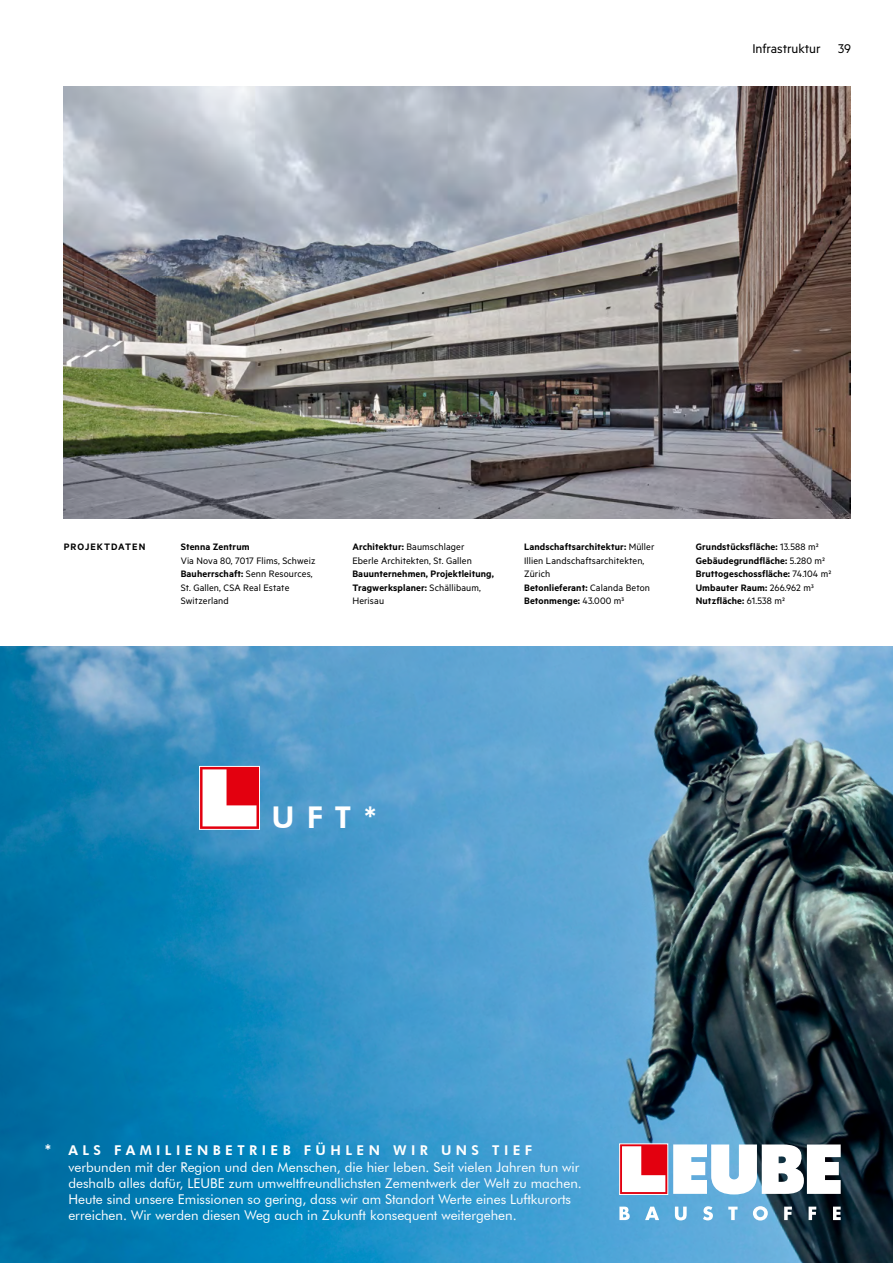
<style>
.page{position:relative;width:893px;height:1263px;background:#fff}
.page>*{position:absolute;margin:0;border:0;box-sizing:border-box;transform-origin:0 0}
.t1{font:800 30px "Futura BT";color:#fff}
.t2{font:14.25px "Metric";letter-spacing:-.005em;color:#000}
.t3{font:13.5px/16.2px "Futura BT";color:#fff}
.t4{font:10.5px/13.5px "Metric";letter-spacing:.01em;color:#000}
.t5{font:600 10.5px/13.5px "Metric";letter-spacing:.01em;color:#000}
.t6{font:600 10.5px "Metric";letter-spacing:.1em;color:#000}
.s1{font-weight:600}
.s2{font-weight:400}
.s3{font-weight:800;font-size:15px}
.s4{font-weight:800}
</style>
<div class="page">
<img style="left:64px;top:86px;width:786px;height:432px">
<img style="left:0;top:646px;width:893px;height:617px">
<svg style="left:201px;top:768px;width:57px;height:60px"></svg>
<div style="left:199px;top:766px;width:61px;height:64px;border:1px solid #fff"></div>
<svg style="left:203px;top:769px;width:53px;height:57px"></svg>
<div style="left:620px;top:1144px;width:48px;height:50px;background:linear-gradient(to right,#e40f1d,#e40f1d)"></div>
<div style="left:619px;top:1143px;width:49px;height:52px;border:1px solid #fff"></div>
<svg style="left:622px;top:1146px;width:43px;height:46px"></svg>
<svg style="left:619px;top:1206px;width:11px;height:14px"></svg>
<svg style="left:645px;top:1206px;width:14px;height:14px"></svg>
<svg style="left:675px;top:1206px;width:12px;height:14px"></svg>
<svg style="left:703px;top:1206px;width:10px;height:14px"></svg>
<svg style="left:728px;top:1206px;width:10px;height:14px"></svg>
<svg style="left:753px;top:1206px;width:15px;height:14px"></svg>
<svg style="left:784px;top:1206px;width:8px;height:14px"></svg>
<svg style="left:809px;top:1206px;width:7px;height:14px"></svg>
<svg style="left:833px;top:1206px;width:8px;height:14px"></svg>
<svg style="left:673px;top:1144px;width:168px;height:50px"></svg>
<p class="t2" style="left:752px;top:40px;width:100px">Infrastruktur 39</p>
<p class="t6" style="left:64px;top:541px;width:83px">PROJEKTDATEN</p>
<p class="t5" style="left:181px;top:540px;width:70px">Stenna Zentrum</p>
<p class="t4" style="left:181px;top:553px;width:136px">Via Nova 80, 7017 Flims, Schweiz<br><span class="s1">Bauherrschaft:</span> Senn Resources,<br>St. Gallen, CSA Real Estate<br>Switzerland</p>
<p class="t4" style="left:352px;top:540px;width:121px"><span class="s1">Architektur:</span> Baumschlager<br>Eberle Architekten, St. Gallen</p>
<p class="t5" style="left:352px;top:567px;width:143px">Bauunternehmen, Projektleitung,<br>Tragwerksplaner: <span class="s2">Schällibaum,<br>Herisau</span></p>
<p class="t4" style="left:524px;top:540px;width:132px"><span class="s1">Landschaftsarchitektur:</span> Müller<br>Illien Landschaftsarchitekten,<br>Zürich<br><span class="s1">Betonlieferant:</span> Calanda Beton<br><span class="s1">Betonmenge:</span> 43.000 m³</p>
<p class="t5" style="left:696px;top:540px;width:137px">Grundstücksfläche: <span class="s2">13.588 m²<br></span>Gebäudegrundfläche: <span class="s2">5.280 m²<br></span>Bruttogeschossfläche: <span class="s2">74.104 m²<br></span>Umbauter Raum: <span class="s2">266.962 m³<br></span>Nutzfläche: <span class="s2">61.538 m²</span></p>
<h1 class="t1" style="left:271px;top:799px;width:107px">UFT*</h1>
<p class="t3" style="left:68px;top:1142px;width:515px;text-indent:-24px"><span class="s3">*</span> <span class="s4">ALS FAMILIENBETRIEB FÜHLEN WIR UNS TIEF </span>verbunden mit der Region und den Menschen, die hier leben. Seit vielen Jahren tun wir deshalb alles dafür, LEUBE zum umweltfreundlichsten Zementwerk der Welt zu machen.<br>Heute sind unsere Emissionen so gering, dass wir am Standort Werte eines Luftkurorts erreichen. Wir werden diesen Weg auch in Zukunft konsequent weitergehen.</p>
</div>
